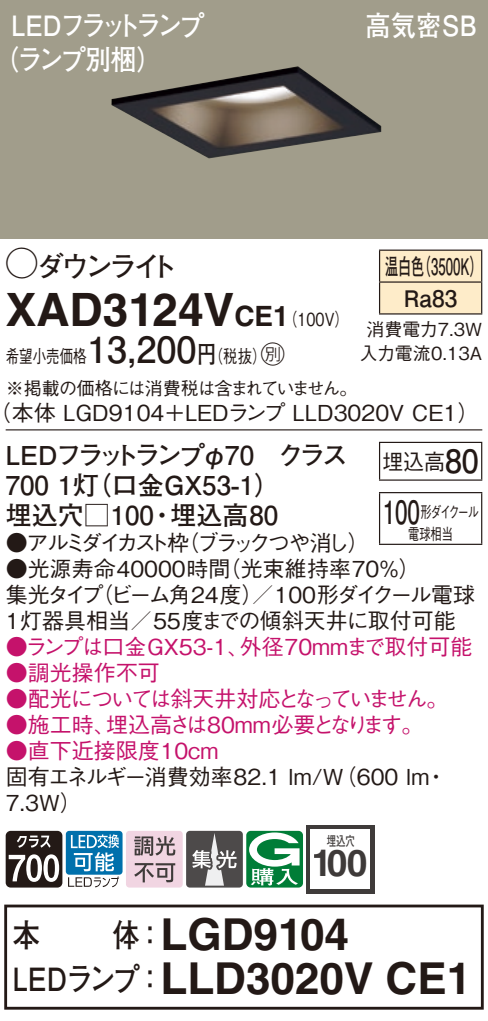
<style>
.page{position:relative;width:488px;height:1021px;background:#fff}
.page>*{position:absolute;margin:0;border:0;box-sizing:border-box;transform-origin:0 0}
.t1{font:700 46px "Helvetica LT Std";color:#231916}
.t2{font:700 44px/44px "Helvetica LT Std";color:#231916;text-align:center}
.t3{font:700 37.2px "Helvetica LT Std";color:#3e3a39}
.t4{font:700 32px "Futo Go B101 Pro";color:#231916;scale:.85 1}
.t5{font:700 28px/34px "Futo Go B101 Pro";letter-spacing:-.12em;color:#fff;scale:.9 1}
.t6{font:700 28px "Futo Go B101 Pro";letter-spacing:-.15em;color:#231916}
.t7{font:700 28px "Futo Go B101 Pro";letter-spacing:-.06em;color:#fff;scale:.9 1}
.t8{font:700 26px/30px "Futo Go B101 Pro";color:#231916}
.t9{font:700 22.8px/32px "Futo Go B101 Pro";color:#231916;text-align:center;scale:.58 1}
.t10{font:500 22px/26px "Gothic BBB Pro";color:#231916}
.t11{font:500 22px "Gothic BBB Pro";color:#c5126b}
.t12{font:500 22px "Gothic BBB Pro";letter-spacing:-.11em;color:#c5126b}
.t13{font:500 22px "Gothic BBB Pro";letter-spacing:-.165em;color:#231916}
.t14{font:500 22px "Gothic BBB Pro";color:#231916;scale:.95 1}
.t15{font:500 18px/31.6px "Gothic BBB Pro";letter-spacing:-.035em;color:#231916;scale:.75 1}
.t16{font:500 18px/24px "Gothic BBB Pro";color:#231916;text-align:center}
.t17{font:500 16px/22px "Gothic BBB Pro";letter-spacing:-.11em;color:#231916;text-align:center;scale:.7 1}
.t18{font:13.6px "Futo Go B101 Pro Bold 90 pv RKSJ H";color:#3f3b3a;scale:.7 1}
.s1{font-family:"Ford Classification 1";font-weight:400;font-size:32px}
.s2{font-size:28px}
.s3{font-family:"Gothic BBB Pro";font-weight:500;font-size:18px}
.s4{font-family:"Futo Go B101 Pro";font-weight:700;font-size:36px}
.s5{font-family:"Futo Go B101 Pro";font-weight:700;font-size:24px}
.s6{font-family:"Ford Classification 1";font-weight:400;font-size:24px}
.s7{font-family:"Futo Go B101 Pro";font-weight:700;font-size:32px}
.s8{font-family:"Futo Go B101 Pro";font-size:32px}
</style>
<div class="page">
<div style="left:0;top:0;width:488px;height:238px;background:#a19d8b"></div>
<img style="left:111px;top:66px;width:270px;height:92px">
<div style="left:380px;top:251px;width:101px;height:62px;background:#feecc9"></div>
<hr style="left:379px;top:249px;width:103px;height:2px;background:#231916">
<hr style="left:379px;top:251px;width:1px;height:30px;background:#231916">
<hr style="left:481px;top:251px;width:1px;height:30px;background:#231916">
<hr style="left:379px;top:281px;width:103px;height:2px;background:#231916">
<hr style="left:379px;top:283px;width:1px;height:30px;background:#231916">
<hr style="left:481px;top:283px;width:1px;height:30px;background:#231916">
<hr style="left:379px;top:313px;width:103px;height:1px;background:#231916">
<hr style="left:6px;top:429px;width:476px;height:1px;background:#231916">
<hr style="left:379px;top:443px;width:1px;height:36px;background:#231916">
<hr style="left:379px;top:442px;width:103px;height:1px;background:#231916">
<hr style="left:481px;top:443px;width:1px;height:36px;background:#231916">
<hr style="left:379px;top:479px;width:103px;height:2px;background:#231916">
<hr style="left:379px;top:493px;width:1px;height:50px;background:#231916">
<hr style="left:379px;top:492px;width:103px;height:1px;background:#231916">
<hr style="left:481px;top:493px;width:1px;height:50px;background:#231916">
<hr style="left:379px;top:543px;width:103px;height:2px;background:#231916">
<svg style="left:6px;top:830px;width:56px;height:57px"></svg>
<div style="left:66px;top:830px;width:56px;height:44px;background:#0070ac;border-radius:3px"></div>
<svg style="left:68px;top:834px;width:51px;height:53px"></svg>
<svg style="left:126px;top:830px;width:177px;height:57px"></svg>
<div style="left:306px;top:825px;width:68px;height:68px;background:#3f3b3a"></div>
<div style="left:310px;top:829px;width:60px;height:60px;background:#fff"></div>
<div style="left:4px;top:904px;width:479px;height:105px;border:3px solid #231916"></div>
<p class="t5" style="left:-7px;top:5px;width:236px;text-indent:18px">LEDフラットランプ（ランプ別梱）</p>
<p class="t7" style="left:365px;top:3px;width:125px">高気密SB</p>
<p class="t6" style="left:6px;top:244px;width:174px"><span class="s1">A</span>ダウンライト</p>
<h1 class="t1" style="left:6px;top:281px;width:345px">XAD3124V<span class="s2">CE1</span><span class="s3">（100V）</span></h1>
<p class="t15" style="left:6px;top:338px;width:470px">希望小売価格<span class="s4">13,200</span><span class="s5">円</span>（税抜）<span class="s6">C<br></span>※掲載の価格には消費税は含まれていません。</p>
<p class="t10" style="left:-10px;top:397px;width:491px">（本体 LGD9104＋LEDランプ LLD3020V CE1）</p>
<p class="t9" style="left:385px;top:247px;width:170px">温白色（3500K）<br>Ra83</p>
<p class="t16" style="left:359px;top:315px;width:124px">消費電力7.3W入力電流0.13A</p>
<p class="t8" style="left:6px;top:436px;width:343px">LEDフラットランプφ70　クラス<br>700 1灯（口金GX53-1）<br>埋込穴□100・埋込高80</p>
<p class="t13" style="left:6px;top:525px;width:365px">●アルミダイカスト枠（ブラックつや消し）</p>
<p class="t10" style="left:6px;top:553px;width:471px">●光源寿命40000時間（光束維持率70％）<br>集光タイプ（ビーム角24度）／100形ダイクール電球<br>1灯器具相当／55度までの傾斜天井に取付可能</p>
<p class="t11" style="left:6px;top:629px;width:468px">●ランプは口金GX53-1、外径70mmまで取付可能</p>
<p class="t11" style="left:6px;top:655px;width:156px">●調光操作不可</p>
<p class="t12" style="left:6px;top:681px;width:444px">●配光については斜天井対応となっていません。</p>
<p class="t11" style="left:6px;top:707px;width:419px">●施工時、埋込高さは80mm必要となります。</p>
<p class="t11" style="left:6px;top:733px;width:214px">●直下近接限度10cm</p>
<p class="t10" style="left:6px;top:761px;width:443px">固有エネルギー消費効率82.1 lm/W（600 lm・<br>7.3W）</p>
<p class="t14" style="left:382px;top:443px;width:103px">埋込高<span class="s7">80</span></p>
<p class="t17" style="left:382px;top:498px;width:139px"><span class="s7">100</span>形ダイクール電球相当</p>
<p class="t18" style="left:327px;top:829px;width:42px">埋込穴</p>
<h3 class="t3" style="left:311px;top:840px;width:58px">100</h3>
<h2 class="t2" style="left:13px;top:911px;width:460px"><span class="s8">体：</span>LGD9104<br><span class="s8">LEDランプ：</span>LLD3020V CE1</h2>
<h3 class="t4" style="left:13px;top:909px;width:34px">本</h3>
</div>
